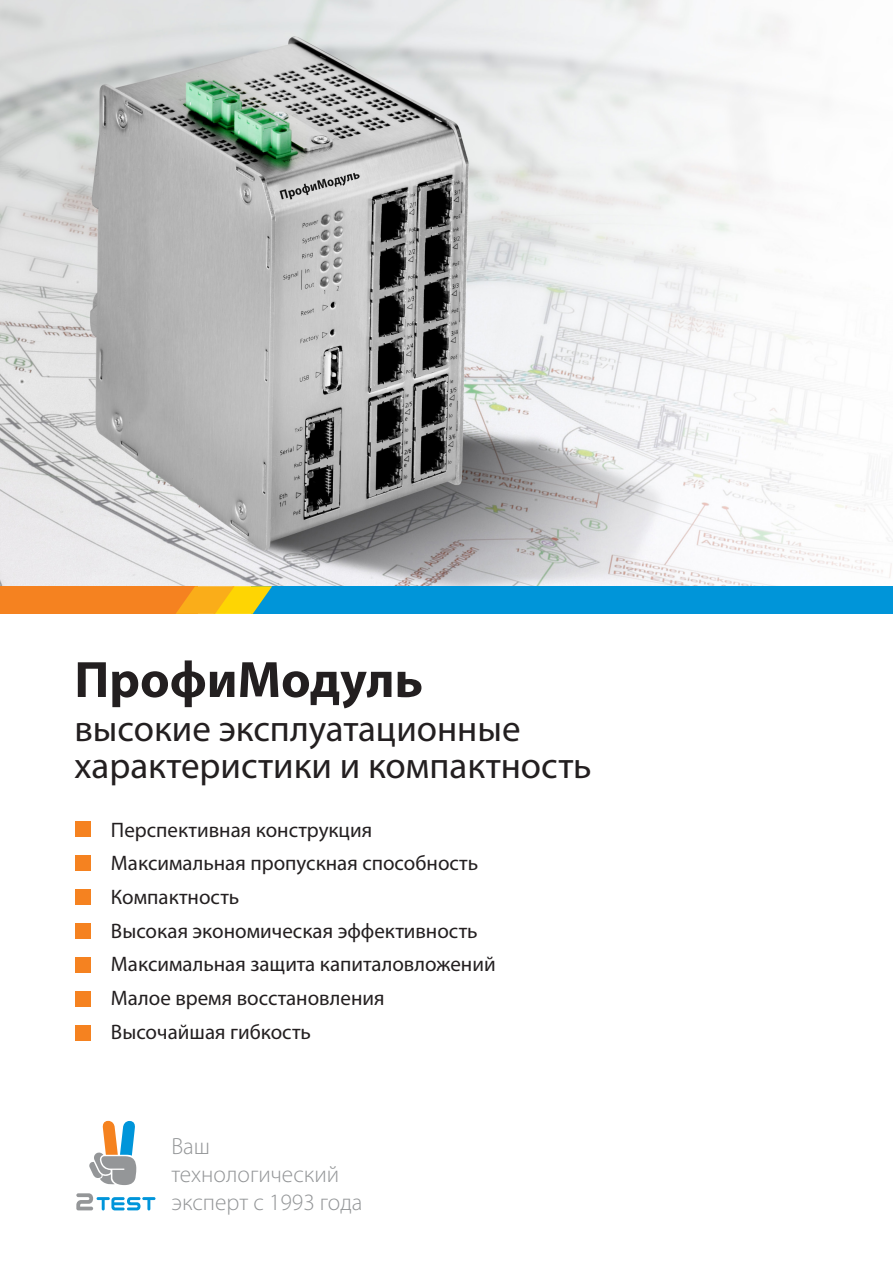
<style>
.page{position:relative;width:893px;height:1263px;background:#fff}
.page>*{position:absolute;margin:0;border:0;box-sizing:border-box;transform-origin:0 0}
.t1{font:700 51.45px "Myriad Pro";color:#231f20}
.t2{font:37.05px/37.8px "Myriad Pro";color:#231f20}
.t3{font:300 23.4px/28.2px "Myriad Pro";color:#949698}
.t4{font:21px/33.8px "Myriad Pro";color:#231f20}
</style>
<div class="page">
<img style="left:0;top:0;width:893px;height:586px">
<div style="left:0;top:586px;width:197px;height:28px;background:#f58220"></div>
<div style="left:251px;top:586px;width:642px;height:28px;background:#0095d9"></div>
<svg style="left:176px;top:586px;width:96px;height:28px"></svg>
<div style="left:75px;top:889px;width:16px;height:16px;background:#f58220"></div>
<div style="left:75px;top:821px;width:16px;height:16px;background:#f58220"></div>
<div style="left:75px;top:1025px;width:16px;height:15px;background:#f58220"></div>
<div style="left:75px;top:991px;width:16px;height:15px;background:#f58220"></div>
<div style="left:75px;top:957px;width:16px;height:15px;background:#f58220"></div>
<div style="left:75px;top:923px;width:16px;height:15px;background:#f58220"></div>
<div style="left:75px;top:855px;width:16px;height:16px;background:#f58220"></div>
<svg style="left:89px;top:1121px;width:47px;height:64px"></svg>
<svg style="left:76px;top:1193px;width:80px;height:17px"></svg>
<h1 class="t1" style="left:74px;top:646px;width:350px">ПрофиМодуль</h1>
<h2 class="t2" style="left:74px;top:709px;width:519px">высокие эксплуатационные характеристики и компактность</h2>
<p class="t4" style="left:111px;top:812px;width:386px">Перспективная конструкция<br>Максимальная пропускная способность<br>Компактность<br>Высокая экономическая эффективность<br>Максимальная защита капиталовложений<br>Малое время восстановления<br>Высочайшая гибкость</p>
<p class="t3" style="left:171px;top:1132px;width:193px">Ваш технологический эксперт с 1993 года</p>
</div>
